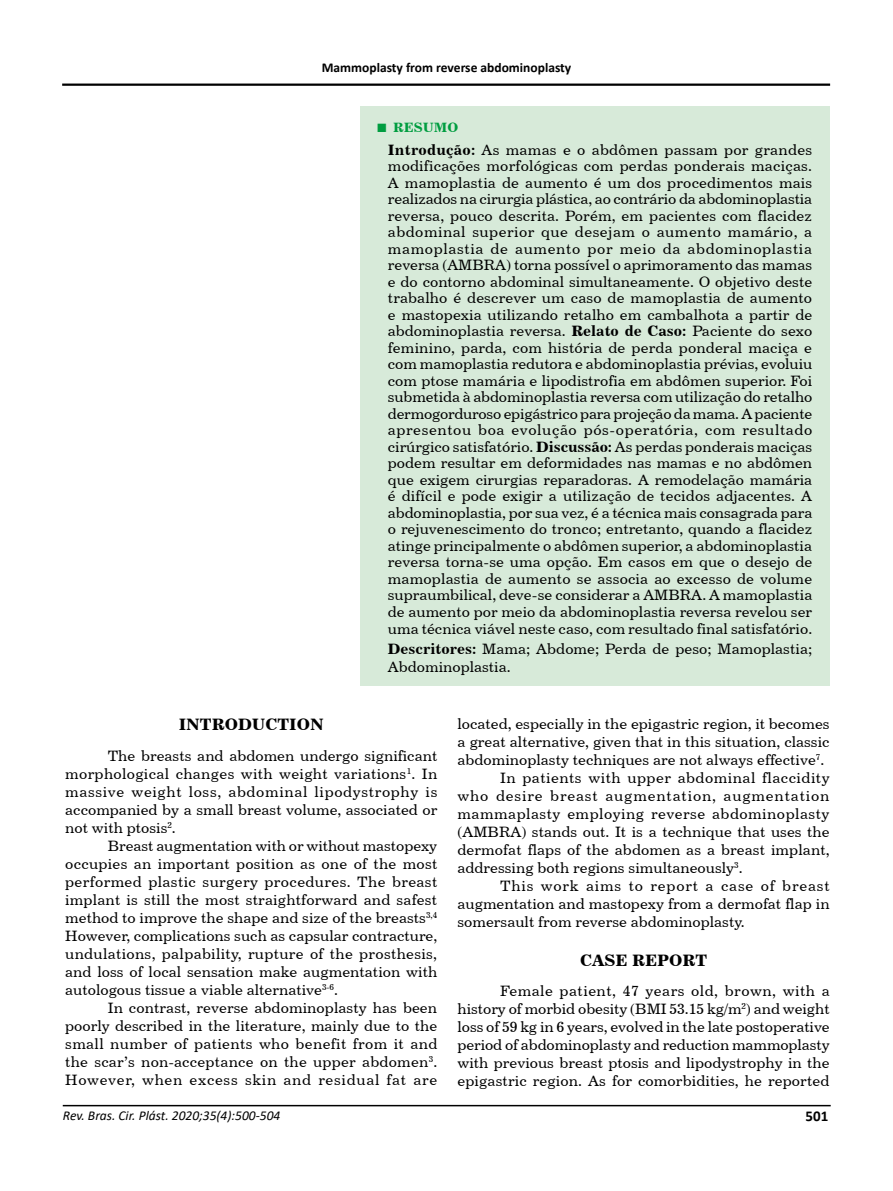
<style>
.page{position:relative;width:893px;height:1191px;background:#fff}
.page>*{position:absolute;margin:0;border:0;box-sizing:border-box;transform-origin:0 0}
.t1{font:16.5px "Century 731 BT Bold A";color:#000}
.t2{font:15px/16.5px "Century 731 BT Roman A";color:#000;text-align:justify}
.t3{font:15px "Century 731 BT Roman A";letter-spacing:.03em;color:#000}
.t4{font:15px "Century 731 BT Roman A";letter-spacing:.055em;color:#000}
.t5{font:700 15px "Calibri";color:#000}
.t6{font:italic 13.5px "Calibri";color:#000}
.t7{font:700 13.5px "Calibri";color:#000}
.t8{font:13.5px "Century 731 BT Bold A";color:#009d40}
.s1{font-family:"Times New Roman";font-weight:700;font-size:18px}
.s2{font-family:"Century 731 BT Bold A"}
</style>
<div class="page">
<hr style="left:63px;top:1104px;width:768px;height:2px;background:#000">
<hr style="left:62px;top:84px;width:768px;height:2px;background:#000">
<div style="left:360px;top:106px;width:470px;height:579px;background:#d7ead9"></div>
<p class="t7" style="left:322px;top:58px;width:251px">Mammoplasty from reverse abdominoplasty</p>
<p class="t8" style="left:377px;top:119px;width:83px"><span class="s1">■</span> RESUMO</p>
<p class="t2" style="left:388px;top:141px;width:426px"><span class="s2">Introdução:</span> As mamas e o abdômen passam por grandes modificações morfológicas com perdas ponderais maciças.<br>A mamoplastia de aumento é um dos procedimentos mais realizados na cirurgia plástica, ao contrário da abdominoplastia reversa, pouco descrita. Porém, em pacientes com flacidez abdominal superior que desejam o aumento mamário, a mamoplastia de aumento por meio da abdominoplastia reversa (AMBRA) torna possível o aprimoramento das mamas e do contorno abdominal simultaneamente. O objetivo deste trabalho é descrever um caso de mamoplastia de aumento e mastopexia utilizando retalho em cambalhota a partir de abdominoplastia reversa. <span class="s2">Relato de Caso:</span> Paciente do sexo feminino, parda, com história de perda ponderal maciça e com mamoplastia redutora e abdominoplastia prévias, evoluiu com ptose mamária e lipodistrofia em abdômen superior. Foi submetida à abdominoplastia reversa com utilização do retalho dermogorduroso epigástrico para projeção da mama. A paciente apresentou boa evolução pós-operatória, com resultado cirúrgico satisfatório. <span class="s2">Discussão:</span> As perdas ponderais maciças podem resultar em deformidades nas mamas e no abdômen que exigem cirurgias reparadoras. A remodelação mamária é difícil e pode exigir a utilização de tecidos adjacentes. A abdominoplastia, por sua vez, é a técnica mais consagrada para o rejuvenescimento do tronco; entretanto, quando a flacidez atinge principalmente o abdômen superior, a abdominoplastia reversa torna-se uma opção. Em casos em que o desejo de mamoplastia de aumento se associa ao excesso de volume supraumbilical, deve-se considerar a AMBRA. A mamoplastia de aumento por meio da abdominoplastia reversa revelou ser uma técnica viável neste caso, com resultado final satisfatório.</p>
<p class="t2" style="left:388px;top:640px;width:426px;line-height:18px"><span class="s2">Descritores:</span> Mama; Abdome; Perda de peso; Mamoplastia;<br>Abdominoplastia.</p>
<p class="t1" style="left:179px;top:714px;width:147px">INTRODUCTION</p>
<p class="t2" style="left:65px;top:746px;width:374px;line-height:18px;text-indent:43px">The breasts and abdomen undergo significant morphological changes with weight variations<sup>1</sup>. In massive weight loss, abdominal lipodystrophy is accompanied by a small breast volume, associated or not with ptosis<sup>2</sup>.</p>
<p class="t2" style="left:65px;top:836px;width:374px;line-height:18px;text-indent:43px">Breast augmentation with or without mastopexy occupies an important position as one of the most performed plastic surgery procedures. The breast implant is still the most straightforward and safest method to improve the shape and size of the breasts<sup>3,4<br></sup>However, complications such as capsular contracture, undulations, palpability, rupture of the prosthesis, and loss of local sensation make augmentation with autologous tissue a viable alternative<sup>3-6</sup>.</p>
<p class="t2" style="left:65px;top:998px;width:374px;line-height:18px;text-indent:43px">In contrast, reverse abdominoplasty has been poorly described in the literature, mainly due to the small number of patients who benefit from it and the scar’s non-acceptance on the upper abdomen<sup>3</sup>.<br>However, when excess skin and residual fat are</p>
<p class="t2" style="left:458px;top:715px;width:374px">located, especially in the epigastric region, it becomes</p>
<p class="t2" style="left:458px;top:733px;width:374px">a great alternative, given that in this situation, classic</p>
<p class="t2" style="left:458px;top:751px;width:368px">abdominoplasty techniques are not always effective<sup>7</sup>.</p>
<p class="t3" style="left:500px;top:768px;width:331px">In patients with upper abdominal flaccidity</p>
<p class="t4" style="left:458px;top:786px;width:374px">who desire breast augmentation, augmentation</p>
<p class="t3" style="left:458px;top:804px;width:374px">mammaplasty employing reverse abdominoplasty</p>
<p class="t2" style="left:458px;top:823px;width:374px">(AMBRA) stands out. It is a technique that uses the</p>
<p class="t2" style="left:458px;top:841px;width:374px">dermofat flaps of the abdomen as a breast implant,</p>
<p class="t2" style="left:458px;top:859px;width:287px">addressing both regions simultaneously<sup>3</sup>.</p>
<p class="t4" style="left:500px;top:876px;width:331px">This work aims to report a case of breast</p>
<p class="t2" style="left:458px;top:895px;width:374px">augmentation and mastopexy from a dermofat flap in</p>
<p class="t2" style="left:458px;top:913px;width:289px">somersault from reverse abdominoplasty.</p>
<p class="t1" style="left:580px;top:949px;width:129px">CASE REPORT</p>
<p class="t2" style="left:458px;top:982px;width:374px;line-height:18px;text-indent:43px">Female patient, 47 years old, brown, with a history of morbid obesity (BMI 53.15 kg/m<sup>2</sup>) and weight loss of 59 kg in 6 years, evolved in the late postoperative period of abdominoplasty and reduction mammoplasty with previous breast ptosis and lipodystrophy in the epigastric region. As for comorbidities, he reported</p>
<p class="t6" style="left:63px;top:1105px;width:219px">Rev. Bras. Cir. Plást. 2020;35(4):500-504</p>
<p class="t5" style="left:806px;top:1105px;width:24px">501</p>
</div>
